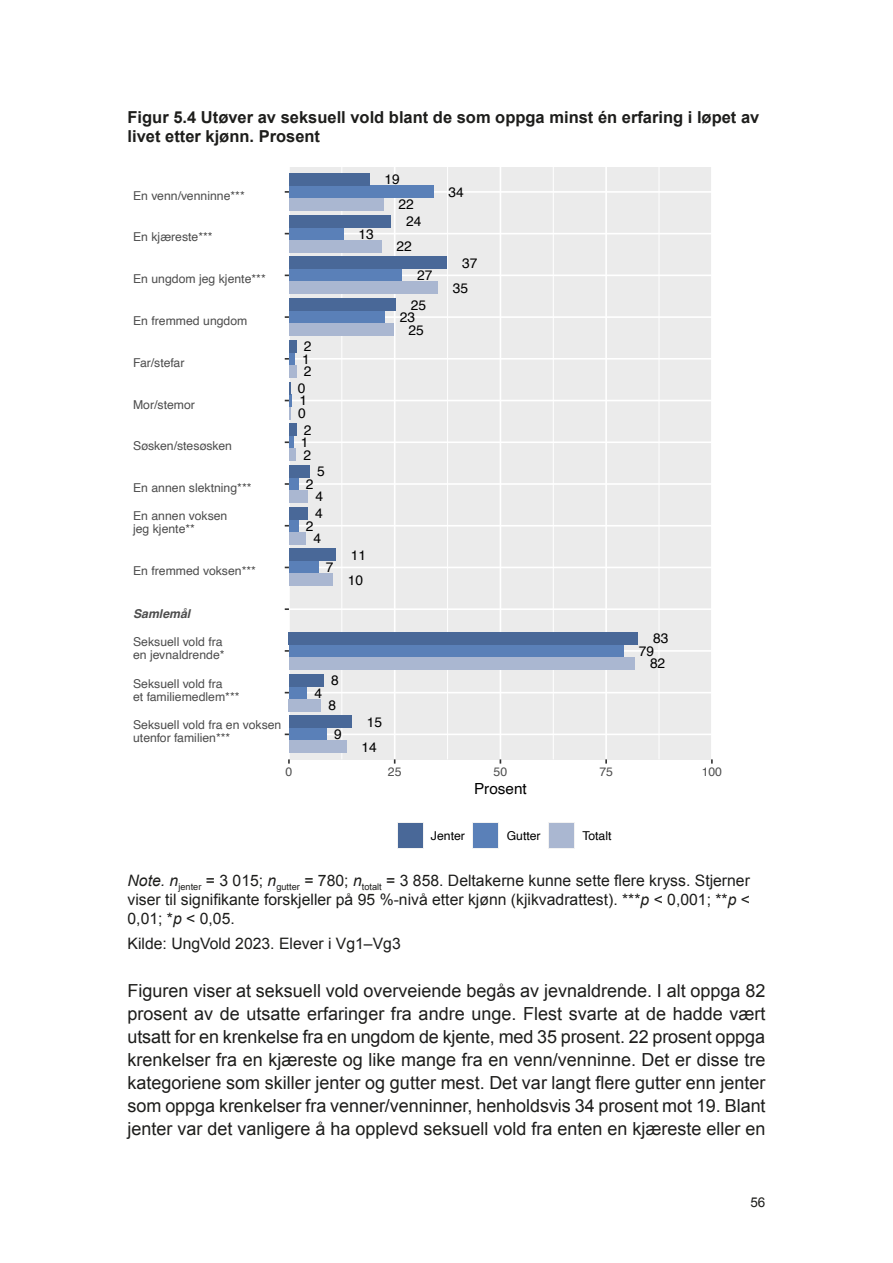
<style>
.page{position:relative;width:893px;height:1263px;background:#fff}
.page>*{position:absolute;margin:0;border:0;box-sizing:border-box;transform-origin:0 0}
.Brtekst{font:18px/23px "Arial";color:#1d1d1b;text-align:justify}
.TabellFigurtittel{font:700 16.5px/19.8px "Arial";color:#1d1d1b}
.TabellFigur_note{font:15.75px/18.9px "Arial";color:#1d1d1b;text-align:justify}
.Kilde{font:15.75px "Arial";color:#1d1d1b}
.t1{font:15.3px "Helvetica";color:#000}
.t2{font:13.8px/25px "Helvetica";color:#000}
.t3{font:13.5px "Arial";color:#1d1d1b}
.t4{font:12.3px/13.2px "Helvetica";color:#4d4d4d}
.t5{font:12.3px "Helvetica";color:#000}
.t6{font:italic 700 12.3px "Helvetica";color:#4d4d4d}
.s1{font-style:italic}
</style>
<div class="page">
<div style="left:289px;top:167px;width:423px;height:592px;background:#ebebeb"></div>
<hr style="left:341px;top:167px;width:1px;height:592px;background:#fff">
<hr style="left:447px;top:167px;width:1px;height:592px;background:#fff">
<hr style="left:553px;top:167px;width:1px;height:592px;background:#fff">
<hr style="left:659px;top:167px;width:1px;height:592px;background:#fff">
<hr style="left:289px;top:733px;width:423px;height:2px;background:#fff">
<hr style="left:289px;top:692px;width:423px;height:1px;background:#fff">
<hr style="left:289px;top:650px;width:423px;height:2px;background:#fff">
<hr style="left:289px;top:608px;width:423px;height:2px;background:#fff">
<hr style="left:289px;top:567px;width:423px;height:1px;background:#fff">
<hr style="left:289px;top:525px;width:423px;height:1px;background:#fff">
<hr style="left:289px;top:483px;width:423px;height:2px;background:#fff">
<hr style="left:289px;top:441px;width:423px;height:2px;background:#fff">
<hr style="left:289px;top:400px;width:423px;height:1px;background:#fff">
<hr style="left:289px;top:358px;width:423px;height:2px;background:#fff">
<hr style="left:289px;top:316px;width:423px;height:2px;background:#fff">
<hr style="left:289px;top:275px;width:423px;height:1px;background:#fff">
<hr style="left:289px;top:233px;width:423px;height:1px;background:#fff">
<hr style="left:289px;top:191px;width:423px;height:2px;background:#fff">
<hr style="left:289px;top:167px;width:1px;height:592px;background:#fff">
<hr style="left:394px;top:167px;width:1px;height:592px;background:#fff">
<hr style="left:500px;top:167px;width:1px;height:592px;background:#fff">
<hr style="left:605px;top:167px;width:2px;height:592px;background:#fff">
<hr style="left:711px;top:167px;width:1px;height:592px;background:#fff">
<div style="left:289px;top:186px;width:144px;height:12px;background:#5a80b8"></div>
<div style="left:289px;top:173px;width:80px;height:13px;background:#496898"></div>
<div style="left:289px;top:198px;width:94px;height:13px;background:#aab7d1"></div>
<div style="left:289px;top:227px;width:54px;height:13px;background:#5a80b8"></div>
<div style="left:289px;top:215px;width:102px;height:12px;background:#496898"></div>
<div style="left:289px;top:240px;width:92px;height:12px;background:#aab7d1"></div>
<div style="left:289px;top:269px;width:113px;height:13px;background:#5a80b8"></div>
<div style="left:289px;top:257px;width:158px;height:12px;background:#496898"></div>
<div style="left:289px;top:282px;width:148px;height:12px;background:#aab7d1"></div>
<div style="left:289px;top:311px;width:95px;height:12px;background:#5a80b8"></div>
<div style="left:289px;top:298px;width:107px;height:13px;background:#496898"></div>
<div style="left:289px;top:323px;width:104px;height:13px;background:#aab7d1"></div>
<div style="left:289px;top:353px;width:5px;height:12px;background:#5a80b8"></div>
<div style="left:289px;top:340px;width:7px;height:13px;background:#496898"></div>
<div style="left:289px;top:365px;width:7px;height:13px;background:#aab7d1"></div>
<hr style="left:289px;top:436px;width:4px;height:12px;background:#5a80b8">
<div style="left:289px;top:423px;width:7px;height:13px;background:#496898"></div>
<div style="left:289px;top:448px;width:7px;height:13px;background:#aab7d1"></div>
<div style="left:289px;top:478px;width:9px;height:12px;background:#5a80b8"></div>
<div style="left:289px;top:465px;width:21px;height:13px;background:#496898"></div>
<div style="left:289px;top:490px;width:19px;height:13px;background:#aab7d1"></div>
<div style="left:289px;top:519px;width:9px;height:13px;background:#5a80b8"></div>
<div style="left:289px;top:507px;width:19px;height:12px;background:#496898"></div>
<div style="left:289px;top:532px;width:17px;height:12px;background:#aab7d1"></div>
<div style="left:289px;top:561px;width:29px;height:13px;background:#5a80b8"></div>
<div style="left:289px;top:549px;width:47px;height:12px;background:#496898"></div>
<div style="left:289px;top:574px;width:43px;height:12px;background:#aab7d1"></div>
<div style="left:289px;top:645px;width:334px;height:12px;background:#5a80b8"></div>
<div style="left:289px;top:632px;width:349px;height:13px;background:#496898"></div>
<div style="left:289px;top:657px;width:346px;height:13px;background:#aab7d1"></div>
<div style="left:289px;top:686px;width:18px;height:13px;background:#5a80b8"></div>
<div style="left:289px;top:674px;width:35px;height:12px;background:#496898"></div>
<div style="left:289px;top:699px;width:32px;height:12px;background:#aab7d1"></div>
<div style="left:289px;top:728px;width:37px;height:13px;background:#5a80b8"></div>
<div style="left:289px;top:716px;width:62px;height:12px;background:#496898"></div>
<div style="left:289px;top:741px;width:57px;height:12px;background:#aab7d1"></div>
<svg style="left:285px;top:382px;width:7px;height:37px"></svg>
<svg style="left:397px;top:822px;width:26px;height:26px"></svg>
<div style="left:398px;top:823px;width:24px;height:24px;background:#496898"></div>
<svg style="left:473px;top:822px;width:26px;height:26px"></svg>
<div style="left:474px;top:823px;width:24px;height:24px;background:#5a80b8"></div>
<svg style="left:548px;top:822px;width:27px;height:26px"></svg>
<div style="left:549px;top:823px;width:25px;height:24px;background:#aab7d1"></div>
<p class="TabellFigurtittel" style="left:128px;top:107px;width:633px">Figur 5.4 Utøver av seksuell vold blant de som oppga minst én erfaring i løpet av livet etter kjønn. Prosent</p>
<p class="t4" style="left:133px;top:189px;width:113px">En venn/venninne***</p>
<p class="t4" style="left:133px;top:231px;width:81px">En kjæreste***</p>
<p class="t4" style="left:133px;top:272px;width:134px">En ungdom jeg kjente***</p>
<p class="t4" style="left:133px;top:314px;width:116px">En fremmed ungdom</p>
<p class="t4" style="left:133px;top:356px;width:53px">Far/stefar</p>
<p class="t4" style="left:133px;top:398px;width:63px">Mor/stemor</p>
<p class="t4" style="left:133px;top:440px;width:100px">Søsken/stesøsken</p>
<p class="t4" style="left:133px;top:481px;width:120px">En annen slektning***</p>
<p class="t4" style="left:133px;top:510px;width:96px">En annen voksen jeg kjente**</p>
<p class="t4" style="left:133px;top:565px;width:124px">En fremmed voksen***</p>
<p class="t6" style="left:133px;top:606px;width:59px">Samlemål</p>
<p class="t4" style="left:133px;top:635px;width:93px">Seksuell vold fra en jevnaldrende*</p>
<p class="t4" style="left:133px;top:677px;width:108px">Seksuell vold fra<br>et familiemedlem***</p>
<p class="t4" style="left:133px;top:719px;width:150px">Seksuell vold fra en voksen utenfor familien***</p>
<p class="t2" style="left:304px;top:334px;width:9px">2<br>2</p>
<p class="t2" style="left:299px;top:388px;width:9px">1</p>
<p class="t2" style="left:302px;top:347px;width:9px">1</p>
<p class="t2" style="left:298px;top:376px;width:10px">0<br>0</p>
<p class="t2" style="left:301px;top:430px;width:9px">1</p>
<p class="t2" style="left:303px;top:418px;width:10px">2<br>2</p>
<p class="t2" style="left:306px;top:472px;width:9px">2</p>
<p class="t2" style="left:315px;top:459px;width:11px">5<br>4</p>
<p class="t2" style="left:313px;top:501px;width:11px">4<br>4</p>
<p class="t2" style="left:306px;top:514px;width:9px">2</p>
<p class="t2" style="left:326px;top:555px;width:9px">7</p>
<p class="t2" style="left:358px;top:222px;width:17px">13</p>
<p class="t2" style="left:399px;top:167px;width:17px;text-indent:-14px">19<br>22</p>
<p class="t2" style="left:397px;top:209px;width:26px;text-indent:10px">24<br>22</p>
<p class="t2" style="left:417px;top:263px;width:17px">27</p>
<p class="t2" style="left:409px;top:293px;width:19px">25<br>25</p>
<p class="t2" style="left:400px;top:305px;width:17px">23</p>
<p class="t2" style="left:348px;top:543px;width:20px">11<br>10</p>
<p class="t2" style="left:448px;top:180px;width:17px">34</p>
<p class="t2" style="left:453px;top:251px;width:26px;text-indent:10px">37<br>35</p>
<p class="t2" style="left:329px;top:668px;width:12px">8<br>8</p>
<p class="t2" style="left:334px;top:722px;width:9px">9</p>
<p class="t2" style="left:314px;top:681px;width:9px">4</p>
<p class="t2" style="left:362px;top:710px;width:22px;text-align:center">15<br>14</p>
<p class="t2" style="left:650px;top:626px;width:20px">83<br>82</p>
<p class="t2" style="left:639px;top:639px;width:17px">79</p>
<p class="t4" style="left:286px;top:765px;width:8px">0</p>
<p class="t4" style="left:388px;top:765px;width:15px">25</p>
<p class="t4" style="left:494px;top:765px;width:15px">50</p>
<p class="t4" style="left:599px;top:765px;width:15px">75</p>
<p class="t4" style="left:702px;top:765px;width:22px">100</p>
<p class="t1" style="left:474px;top:776px;width:54px">Prosent</p>
<p class="t5" style="left:431px;top:826px;width:36px">Jenter</p>
<p class="t5" style="left:507px;top:826px;width:36px">Gutter</p>
<p class="t5" style="left:582px;top:826px;width:31px">Totalt</p>
<p class="TabellFigur_note" style="left:128px;top:871px;width:624px"><span class="s1">Note. n</span><sub>jenter</sub> = 3 015; <span class="s1">n</span><sub>gutter</sub> = 780; <span class="s1">n</span><sub>totalt</sub> = 3 858. Deltakerne kunne sette flere kryss. Stjerner viser til signifikante forskjeller på 95 %-nivå etter kjønn (kjikvadrattest). ***<span class="s1">p</span> &lt; 0,001; **<span class="s1">p</span> &lt; 0,01; *<span class="s1">p</span> &lt; 0,05.</p>
<p class="Kilde" style="left:128px;top:933px;width:275px">Kilde: UngVold 2023. Elever i Vg1–Vg3</p>
<p class="Brtekst" style="left:128px;top:980px;width:640px">Figuren viser at seksuell vold overveiende begås av jevnaldrende. I alt oppga 82 prosent av de utsatte erfaringer fra andre unge. Flest svarte at de hadde vært utsatt for en krenkelse fra en ungdom de kjente, med 35 prosent. 22 prosent oppga krenkelser fra en kjæreste og like mange fra en venn/venninne. Det er disse tre kategoriene som skiller jenter og gutter mest. Det var langt flere gutter enn jenter som oppga krenkelser fra venner/venninner, henholdsvis 34 prosent mot 19. Blant jenter var det vanligere å ha opplevd seksuell vold fra enten en kjæreste eller en</p>
<p class="t3" style="left:750px;top:1193px;width:17px">56</p>
</div>
